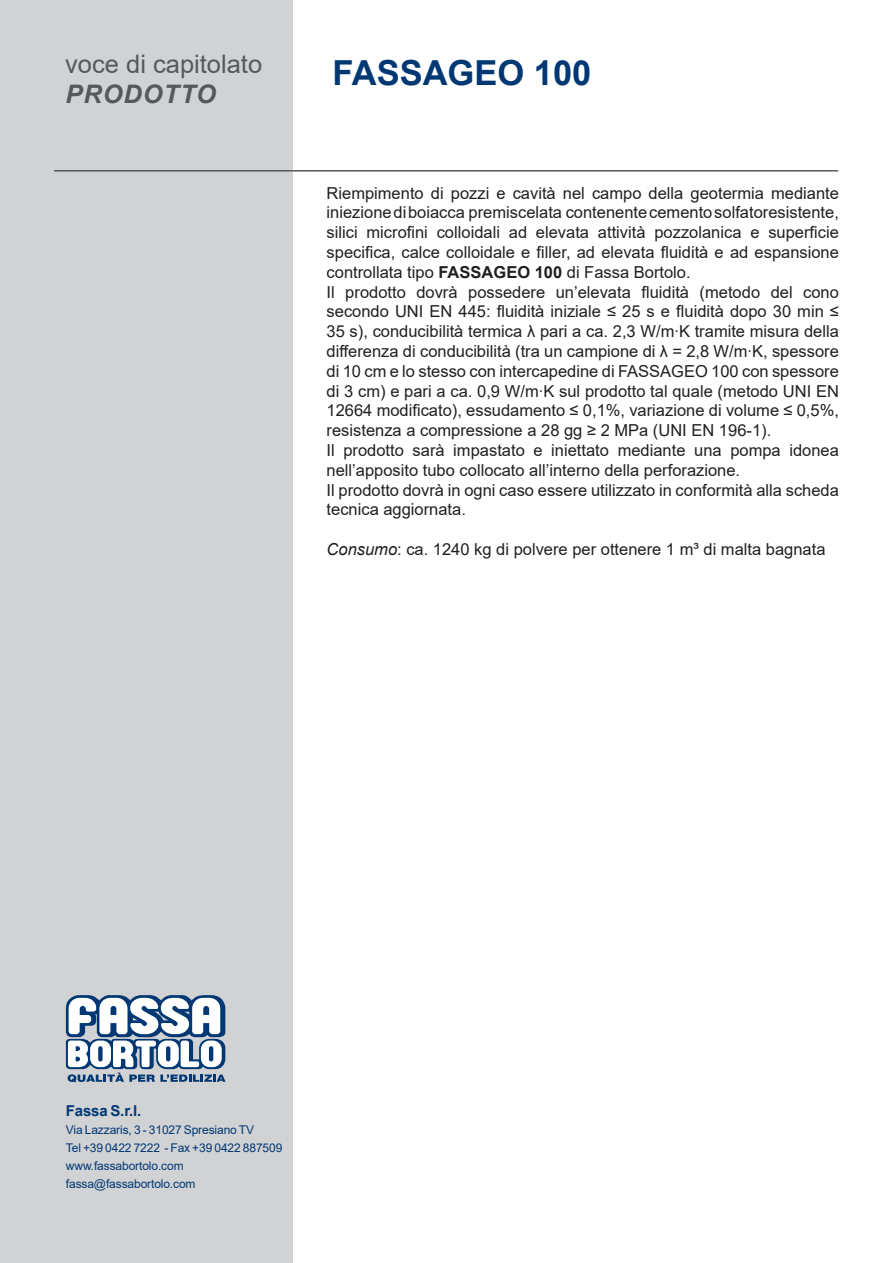
<style>
.page{position:relative;width:893px;height:1263px;background:#fff}
.page>*{position:absolute;margin:0;border:0;box-sizing:border-box;transform-origin:0 0}
.t1{font:700 34.5px "Arial";color:#013874}
.t2{font:25.5px "Arial";color:#57585a}
.t3{font:italic 700 25.5px "Arial";letter-spacing:.035em;color:#57585a}
.t4{font:16.5px/19.8px "Arial";color:#231f20;text-align:justify}
.t5{font:700 15px "Arial";letter-spacing:-.01em;color:#013874}
.t6{font:12px/18px "Arial";letter-spacing:-.01em;color:#013874}
.s1{font-weight:700}
.s2{font-style:italic}
</style>
<div class="page">
<div style="left:0;top:0;width:293px;height:1263px;background:#d1d2d4"></div>
<svg style="left:66px;top:995px;width:160px;height:87px;background:#9eb1c6"></svg>
<hr style="left:54px;top:170px;width:784px;height:2px;background:#57585a">
<h2 class="t2" style="left:65px;top:46px;width:199px">voce di capitolato</h2>
<h2 class="t3" style="left:66px;top:77px;width:152px">PRODOTTO</h2>
<p class="t1" style="left:333px;top:49px;width:260px">FASSAGEO 100</p>
<p class="t4" style="left:327px;top:183px;width:514px">Riempimento di pozzi e cavità nel campo della geotermia mediante iniezione di boiacca premiscelata contenente cemento solfatoresistente, silici microfini colloidali ad elevata attività pozzolanica e superficie specifica, calce colloidale e filler, ad elevata fluidità e ad espansione controllata tipo <span class="s1">FASSAGEO 100</span> di Fassa Bortolo.</p>
<p class="t4" style="left:327px;top:282px;width:514px">Il prodotto dovrà possedere un’elevata fluidità (metodo del cono secondo UNI EN 445: fluidità iniziale ≤ 25 s e fluidità dopo 30 min ≤ 35 s), conducibilità termica λ pari a ca. 2,3 W/m∙K tramite misura della differenza di conducibilità (tra un campione di λ = 2,8 W/m∙K, spessore di 10 cm e lo stesso con intercapedine di FASSAGEO 100 con spessore di 3 cm) e pari a ca. 0,9 W/m∙K sul prodotto tal quale (metodo UNI EN 12664 modificato), essudamento ≤ 0,1%, variazione di volume ≤ 0,5%, resistenza a compressione a 28 gg ≥ 2 MPa (UNI EN 196-1).</p>
<p class="t4" style="left:327px;top:440px;width:514px">Il prodotto sarà impastato e iniettato mediante una pompa idonea nell’apposito tubo collocato all’interno della perforazione.</p>
<p class="t4" style="left:327px;top:480px;width:514px">Il prodotto dovrà in ogni caso essere utilizzato in conformità alla scheda tecnica aggiornata.</p>
<p class="t4" style="left:327px;top:539px;width:500px"><span class="s2">Consumo</span>: ca. 1240 kg di polvere per ottenere 1 m³ di malta bagnata</p>
<p class="t5" style="left:66px;top:1100px;width:77px">Fassa S.r.l.</p>
<p class="t6" style="left:66px;top:1121px;width:218px">Via Lazzaris, 3 - 31027 Spresiano TV<br>Tel +39 0422 7222 - Fax +39 0422 887509 www.fassabortolo.com fassa@fassabortolo.com</p>
</div>
